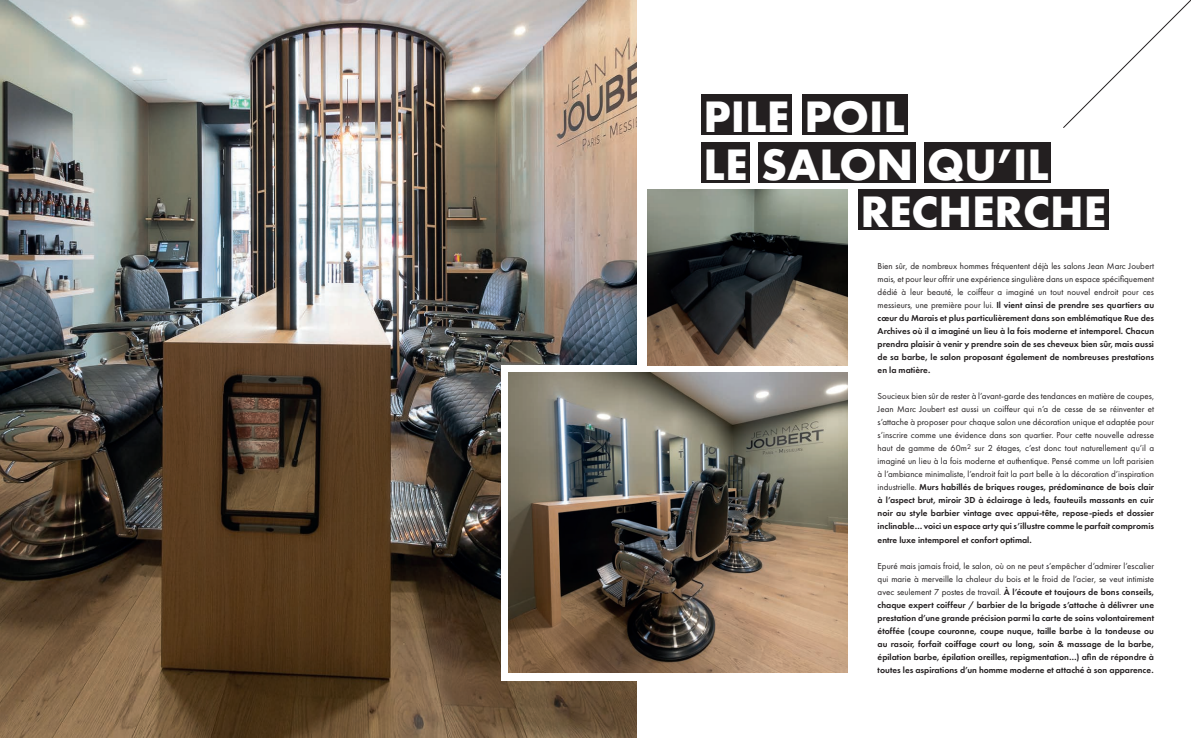
<style>
.page{position:relative;width:1191px;height:738px;background:#fff}
.page>*{position:absolute;margin:0;border:0;box-sizing:border-box;transform-origin:0 0}
.t1{font:700 45.7px "Futura PT";color:#fff}
.t2{font:600 9px/13px "Futura PT";color:#231f20;text-align:justify}
.t3{font:9px/13px "Futura PT";color:#231f20;text-align:justify}
.s1{font-weight:400}
.s2{font-weight:600}
</style>
<div class="page">
<img style="left:0;top:0;width:636px;height:737px">
<div style="left:501px;top:365px;width:339px;height:315px;background:#fff"></div>
<img style="left:509px;top:372px;width:338px;height:300px">
<div style="left:701px;top:94px;width:90px;height:40px;background:#231f20"></div>
<div style="left:802px;top:94px;width:105px;height:40px;background:#231f20"></div>
<img style="left:647px;top:189px;width:200px;height:176px">
<svg style="left:1063px;top:0;width:128px;height:128px"></svg>
<div style="left:701px;top:142px;width:49px;height:40px;background:#231f20"></div>
<div style="left:924px;top:142px;width:127px;height:40px;background:#231f20"></div>
<div style="left:758px;top:142px;width:158px;height:40px;background:#231f20"></div>
<div style="left:858px;top:189px;width:250px;height:40px;background:#231f20"></div>
<h1 class="t1" style="left:703px;top:87px;width:203px">PILE POIL</h1>
<h1 class="t1" style="left:703px;top:135px;width:347px">LE SALON QU’IL</h1>
<h1 class="t1" style="left:860px;top:182px;width:247px">RECHERCHE</h1>
<p class="t2" style="left:877px;top:259px;width:278px"><span class="s1">Bien sûr, de nombreux hommes fréquentent déjà les salons Jean Marc Joubert mais, et pour leur offrir une expérience singulière dans un espace spécifiquement dédié à leur beauté, le coiffeur a imaginé un tout nouvel endroit pour ces messieurs, une première pour lui.</span> Il vient ainsi de prendre ses quartiers au cœur du Marais et plus particulièrement dans son emblématique Rue des Archives où il a imaginé un lieu à la fois moderne et intemporel. Chacun prendra plaisir à venir y prendre soin de ses cheveux bien sûr, mais aussi de sa barbe, le salon proposant également de nombreuses prestations en la matière.</p>
<p class="t3" style="left:877px;top:389px;width:278px">Soucieux bien sûr de rester à l’avant-garde des tendances en matière de coupes, Jean Marc Joubert est aussi un coiffeur qui n’a de cesse de se réinventer et s’attache à proposer pour chaque salon une décoration unique et adaptée pour s’inscrire comme une évidence dans son quartier. Pour cette nouvelle adresse haut de gamme de 60m<sup>2</sup> sur 2 étages, c’est donc tout naturellement qu’il a imaginé un lieu à la fois moderne et authentique. Pensé comme un loft parisien à l’ambiance minimaliste, l’endroit fait la part belle à la décoration d’inspiration industrielle. <span class="s2">Murs habillés de briques rouges, prédominance de bois clair à l’aspect brut, miroir 3D à éclairage à leds, fauteuils massants en cuir noir au style barbier vintage avec appui-tête, repose-pieds et dossier inclinable… voici un espace arty qui s’illustre comme le parfait compromis entre luxe intemporel et confort optimal.</span></p>
<p class="t2" style="left:877px;top:558px;width:278px"><span class="s1">Epuré mais jamais froid, le salon, où on ne peut s’empêcher d’admirer l’escalier qui marie à merveille la chaleur du bois et le froid de l’acier, se veut intimiste avec seulement 7 postes de travail.</span> À l’écoute et toujours de bons conseils, chaque expert coiffeur / barbier de la brigade s’attache à délivrer une prestation d’une grande précision parmi la carte de soins volontairement étoffée (coupe couronne, coupe nuque, taille barbe à la tondeuse ou au rasoir, forfait coiffage court ou long, soin &amp; massage de la barbe, épilation barbe, épilation oreilles, repigmentation…) afin de répondre à toutes les aspirations d’un homme moderne et attaché à son apparence.</p>
</div>
